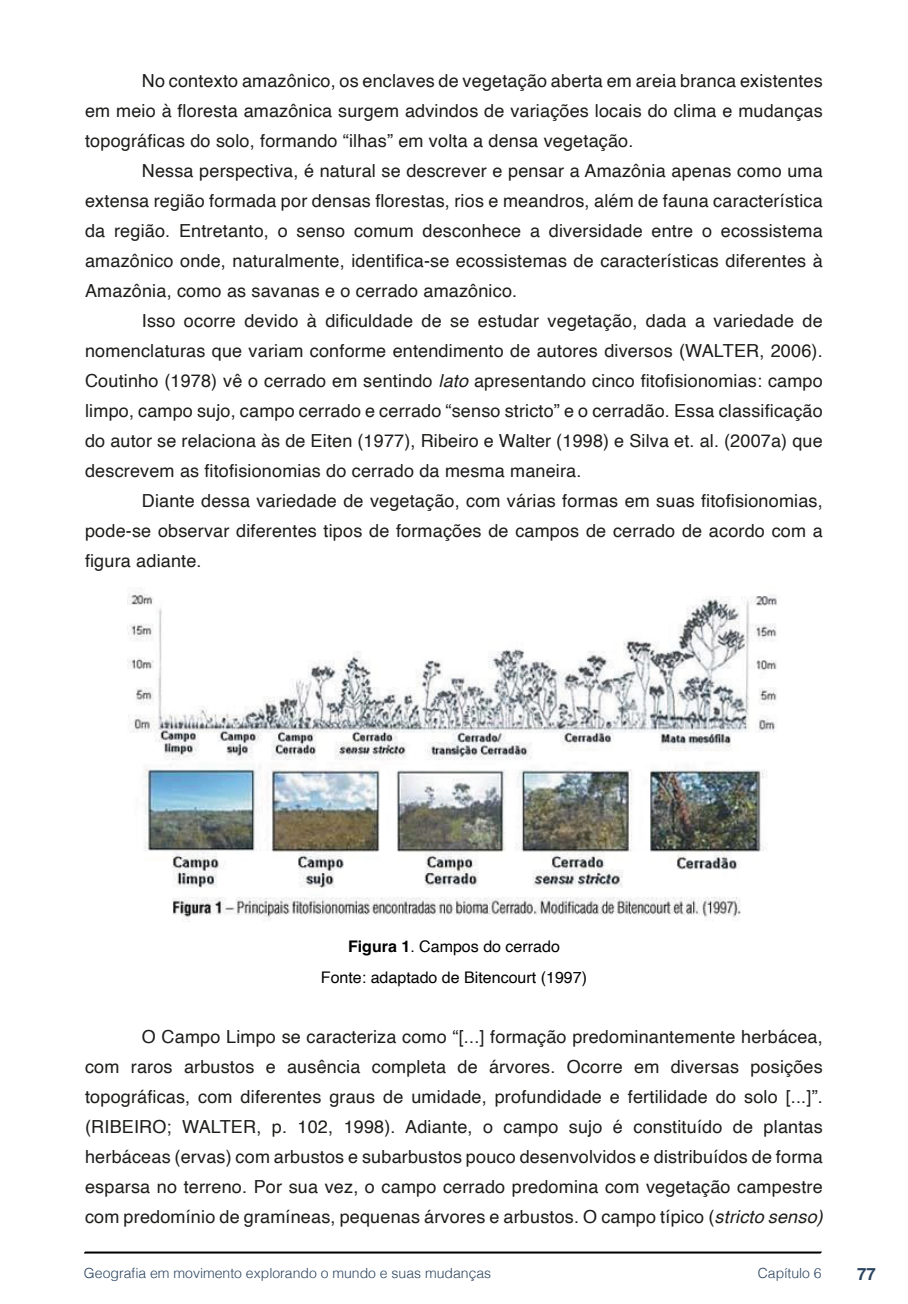
<style>
.page{position:relative;width:908px;height:1304px;background:#fff}
.page>*{position:absolute;margin:0;border:0;box-sizing:border-box;transform-origin:0 0}
.txt{font:18px/30px "Helvetica";letter-spacing:.01em;color:#1d1d1b;text-align:justify}
.t1{font:700 16.8px "Helvetica";color:#2b445f}
.imagens_graf_tab{font:16px "Helvetica";color:#000}
.t2{font:300 14px "Helvetica";color:#2b445f}
.s1{font-style:italic}
.s2{font-weight:700}
</style>
<div class="page">
<svg style="left:84px;top:1251px;width:737px;height:3px;background:#515151"></svg>
<img style="left:128px;top:587px;width:649px;height:335px">
<p class="txt" style="left:85px;top:66px;width:738px;text-indent:57px">No contexto amazônico, os enclaves de vegetação aberta em areia branca existentes em meio à floresta amazônica surgem advindos de variações locais do clima e mudanças topográficas do solo, formando “ilhas” em volta a densa vegetação.</p>
<p class="txt" style="left:85px;top:156px;width:738px;text-indent:57px">Nessa perspectiva, é natural se descrever e pensar a Amazônia apenas como uma extensa região formada por densas florestas, rios e meandros, além de fauna característica da região. Entretanto, o senso comum desconhece a diversidade entre o ecossistema amazônico onde, naturalmente, identifica-se ecossistemas de características diferentes à Amazônia, como as savanas e o cerrado amazônico.</p>
<p class="txt" style="left:85px;top:306px;width:738px;text-indent:57px">Isso ocorre devido à dificuldade de se estudar vegetação, dada a variedade de nomenclaturas que variam conforme entendimento de autores diversos (WALTER, 2006).<br>Coutinho (1978) vê o cerrado em sentindo <span class="s1">lato</span> apresentando cinco fitofisionomias: campo limpo, campo sujo, campo cerrado e cerrado “senso stricto” e o cerradão. Essa classificação do autor se relaciona às de Eiten (1977), Ribeiro e Walter (1998) e Silva et. al. (2007a) que descrevem as fitofisionomias do cerrado da mesma maneira.</p>
<p class="txt" style="left:85px;top:486px;width:738px;text-indent:57px">Diante dessa variedade de vegetação, com várias formas em suas fitofisionomias, pode-se observar diferentes tipos de formações de campos de cerrado de acordo com a figura adiante.</p>
<p class="imagens_graf_tab" style="left:348px;top:934px;width:213px"><span class="s2">Figura 1</span>. Campos do cerrado</p>
<p class="imagens_graf_tab" style="left:321px;top:965px;width:267px">Fonte: adaptado de Bitencourt (1997)</p>
<p class="txt" style="left:85px;top:1022px;width:739px;text-indent:57px">O Campo Limpo se caracteriza como “[...] formação predominantemente herbácea, com raros arbustos e ausência completa de árvores. Ocorre em diversas posições topográficas, com diferentes graus de umidade, profundidade e fertilidade do solo [...]”. (RIBEIRO; WALTER, p. 102, 1998). Adiante, o campo sujo é constituído de plantas herbáceas (ervas) com arbustos e subarbustos pouco desenvolvidos e distribuídos de forma esparsa no terreno. Por sua vez, o campo cerrado predomina com vegetação campestre com predomínio de gramíneas, pequenas árvores e arbustos. O campo típico (<span class="s1">stricto senso)</span></p>
<p class="t2" style="left:84px;top:1261px;width:408px">Geografia em movimento explorando o mundo e suas mudanças</p>
<p class="t2" style="left:757px;top:1261px;width:65px">Capítulo 6</p>
<p class="t1" style="left:856px;top:1264px;width:20px">77</p>
</div>
